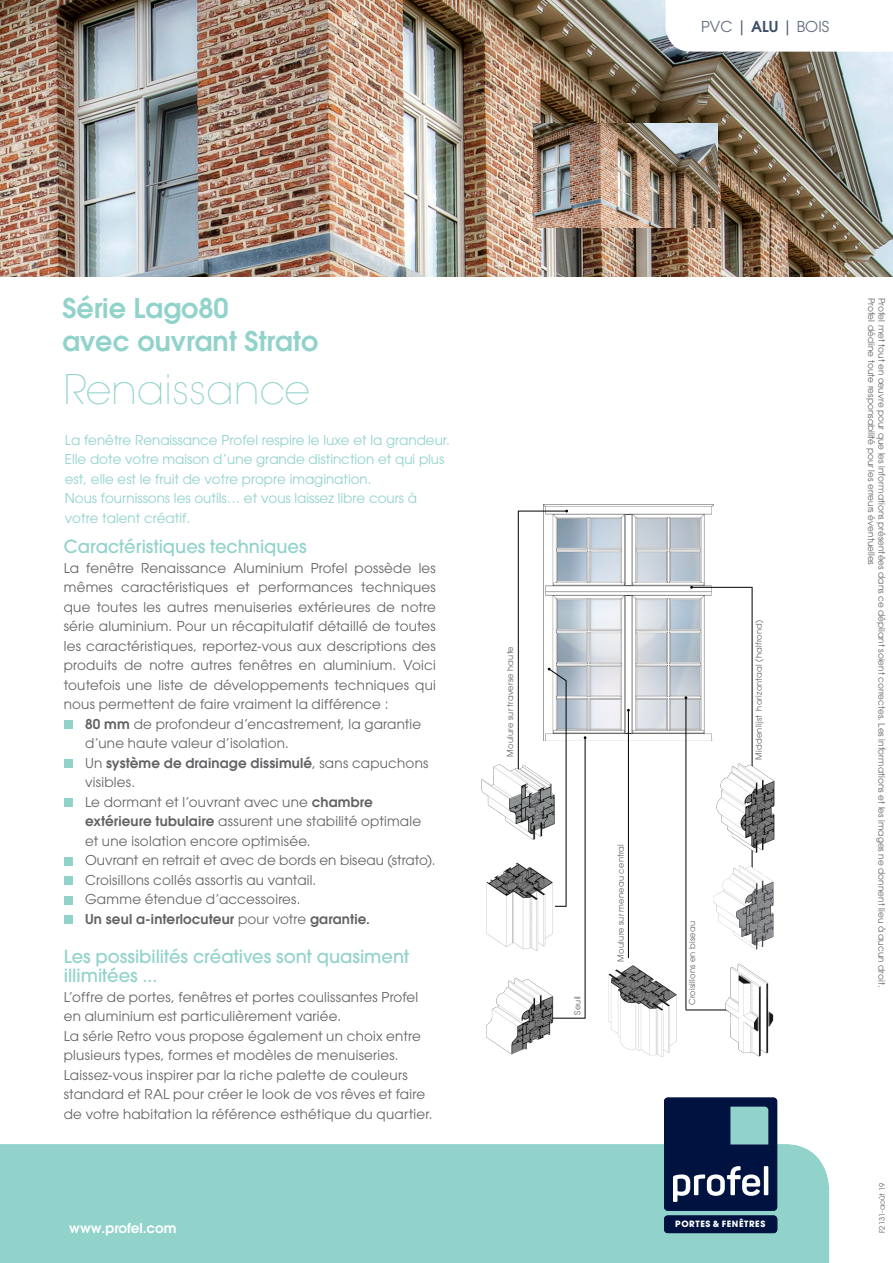
<style>
.page{position:relative;width:893px;height:1263px;background:#fff}
.page>*{position:absolute;margin:0;border:0;box-sizing:border-box;transform-origin:0 0}
.t1{font:200 40.5px "Avant Garde LT";color:#91d3cb}
.t2{font:600 27px "Avant Garde LT";color:#91d3cb}
.t3{font:500 18px/19.5px "Avant Garde";color:#91d3cb}
.t4{font:15px "Avant Garde LT";color:#636c81}
.t5{font:13.5px/19.5px "Avant Garde LT";letter-spacing:.015em;color:#636366}
.t6{font:13.5px/19.5px "Avant Garde LT";color:#91d3cb}
.t7{font:600 13.5px/19.5px "Avant Garde LT";letter-spacing:.01em;color:#636366}
.t8{font:600 13.5px "Avant Garde LT";color:#fff}
.t9{font:9px "Avant Garde LT";color:#636366}
.t10{font:700 8.55px "Avant Garde LT";letter-spacing:.07em;color:#fff}
.t11{font:8.25px "Avant Garde LT";letter-spacing:.03em;color:#636366}
.t12{font:7.5px "Avant Garde LT";color:#636366}
.s1{color:#3e5068}
.s2{font-weight:600;color:#3e5068}
.s3{font-weight:600}
.s4{font-weight:400}
</style>
<div class="page">
<img style="left:0;top:0;width:893px;height:276px">
<div style="left:0;top:1144px;width:829px;height:119px;background:#91d3cb"></div>
<svg style="left:665px;top:0;width:228px;height:52px"></svg>
<div style="left:64px;top:720px;width:8px;height:9px;background:#91d3cb"></div>
<div style="left:64px;top:759px;width:8px;height:9px;background:#91d3cb"></div>
<div style="left:64px;top:798px;width:8px;height:9px;background:#91d3cb"></div>
<div style="left:64px;top:857px;width:8px;height:8px;background:#91d3cb"></div>
<div style="left:64px;top:876px;width:8px;height:9px;background:#91d3cb"></div>
<div style="left:64px;top:896px;width:8px;height:8px;background:#91d3cb"></div>
<div style="left:64px;top:915px;width:8px;height:9px;background:#91d3cb"></div>
<img style="left:534px;top:124px;width:184px;height:104px">
<img style="left:544px;top:504px;width:169px;height:236px">
<hr style="left:518px;top:511px;width:1px;height:260px;background:#000">
<hr style="left:518px;top:511px;width:49px;height:1px;background:#000">
<hr style="left:752px;top:587px;width:1px;height:305px;background:#000">
<hr style="left:691px;top:587px;width:61px;height:1px;background:#000">
<hr style="left:628px;top:710px;width:1px;height:272px;background:#000">
<svg style="left:544px;top:668px;width:23px;height:239px"></svg>
<hr style="left:548px;top:1018px;width:37px;height:1px;background:#000">
<hr style="left:585px;top:738px;width:1px;height:280px;background:#000">
<hr style="left:686px;top:1009px;width:50px;height:1px;background:#000">
<hr style="left:686px;top:698px;width:1px;height:311px;background:#000">
<img style="left:481px;top:763px;width:76px;height:77px">
<img style="left:716px;top:763px;width:59px;height:90px">
<img style="left:486px;top:861px;width:68px;height:90px">
<img style="left:713px;top:863px;width:61px;height:87px">
<img style="left:486px;top:977px;width:73px;height:77px">
<img style="left:722px;top:963px;width:52px;height:94px">
<img style="left:608px;top:959px;width:69px;height:98px">
<div style="left:664px;top:1215px;width:113px;height:18px;background:#001340;border-radius:4px"></div>
<div style="left:664px;top:1097px;width:113px;height:114px;background:#001340;border-radius:4px"></div>
<svg style="left:730px;top:1106px;width:38px;height:38px"></svg>
<svg style="left:673px;top:1166px;width:87px;height:36px"></svg>
<hr style="left:764px;top:1166px;width:4px;height:29px;background:#fff">
<p class="t4" style="left:701px;top:18px;width:130px">PVC <span class="s1">|</span> <span class="s2">ALU</span> <span class="s1">|</span> BOIS</p>
<p class="t2" style="left:62px;top:290px;width:168px">Série Lago80</p>
<p class="t2" style="left:62px;top:323px;width:257px">avec ouvrant Strato</p>
<p class="t1" style="left:64px;top:366px;width:248px">Renaissance</p>
<p class="t6" style="left:65px;top:430px;width:386px">La fenêtre Renaissance Profel respire le luxe et la grandeur.<br>Elle dote votre maison d’une grande distinction et qui plus est, elle est le fruit de votre propre imagination.</p>
<p class="t6" style="left:65px;top:488px;width:354px">Nous fournissons les outils… et vous laissez libre cours à</p>
<p class="t6" style="left:65px;top:508px;width:127px">votre talent créatif.</p>
<p class="t3" style="left:64px;top:537px;width:244px">Caractéristiques techniques</p>
<p class="t5" style="left:64px;top:558px;width:374px;text-align:justify">La fenêtre Renaissance Aluminium Profel possède les mêmes caractéristiques et performances techniques que toutes les autres menuiseries extérieures de notre série aluminium. Pour un récapitulatif détaillé de toutes les caractéristiques, reportez-vous aux descriptions des produits de notre autres fenêtres en aluminium. Voici toutefois une liste de développements techniques qui nous permettent de faire vraiment la différence :</p>
<p class="t5" style="left:85px;top:714px;width:338px"><span class="s3">80 mm</span> de profondeur d’encastrement, la garantie d’une haute valeur d’isolation.</p>
<p class="t7" style="left:85px;top:753px;width:345px"><span class="s4">Un</span> système de drainage dissimulé<span class="s4">, sans capuchons visibles.</span></p>
<p class="t5" style="left:85px;top:792px;width:338px">Le dormant et l’ouvrant avec une <span class="s3">chambre extérieure tubulaire</span> assurent une stabilité optimale et une isolation encore optimisée.</p>
<p class="t5" style="left:85px;top:851px;width:352px">Ouvrant en retrait et avec de bords en biseau (strato).</p>
<p class="t5" style="left:85px;top:870px;width:233px">Croisillons collés assortis au vantail.</p>
<p class="t5" style="left:85px;top:890px;width:217px">Gamme étendue d’accessoires.</p>
<p class="t7" style="left:85px;top:909px;width:286px">Un seul a-interlocuteur <span class="s4">pour votre</span> garantie.</p>
<p class="t3" style="left:64px;top:947px;width:347px">Les possibilités créatives sont quasiment illimitées ...</p>
<p class="t5" style="left:64px;top:987px;width:356px">L’offre de portes, fenêtres et portes coulissantes Profel en aluminium est particulièrement variée.</p>
<p class="t5" style="left:64px;top:1026px;width:359px">La série Retro vous propose également un choix entre plusieurs types, formes et modèles de menuiseries.</p>
<p class="t5" style="left:64px;top:1065px;width:370px">Laissez-vous inspirer par la riche palette de couleurs standard et RAL pour créer le look de vos rêves et faire de votre habitation la référence esthétique du quartier.</p>
<h2 class="t8" style="left:69px;top:1219px;width:109px">www.profel.com</h2>
<p class="t11" style="left:505px;top:757px;width:112px;rotate:-90deg">Moulure sur traverse haute</p>
<p class="t11" style="left:572px;top:1015px;width:20px;rotate:-90deg">Seuil</p>
<p class="t11" style="left:616px;top:961px;width:119px;rotate:-90deg">Moulure sur meneau central</p>
<p class="t11" style="left:754px;top:760px;width:142px;rotate:-90deg">Middenlijst horizontaal (halfrond)</p>
<p class="t11" style="left:687px;top:1005px;width:86px;rotate:-90deg">Croisillons en biseau</p>
<p class="t10" style="left:675px;top:1219px;width:92px">PORTES &amp; FENÊTRES</p>
<p class="t9" style="left:877px;top:298px;width:269px;rotate:90deg">Profel décline toute responsabilité pour les erreurs éventuelles</p>
<p class="t9" style="left:887px;top:298px;width:691px;rotate:90deg">Profel met tout en œuvre pour que les informations présentées dans ce dépliant soient correctes. Les informations et les images ne donnent lieu à aucun droit.</p>
<p class="t12" style="left:878px;top:1233px;width:52px;rotate:-90deg">F2131-août 19</p>
</div>
